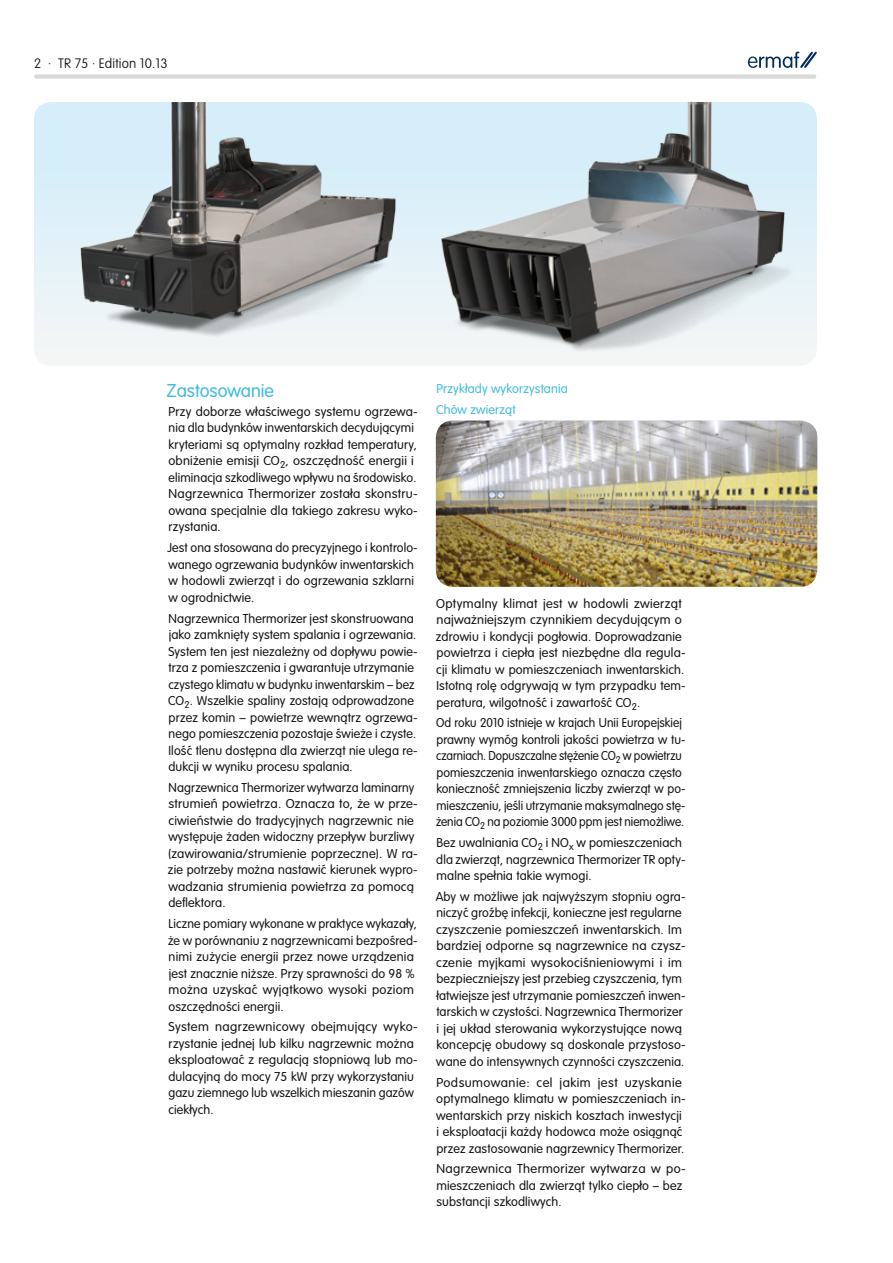
<style>
.page{position:relative;width:893px;height:1263px;background:#fff}
.page>*{position:absolute;margin:0;border:0;box-sizing:border-box;transform-origin:0 0}
.t1{font:300 19.5px "VAG Rundschrift D";color:#42bcde}
.t2{font:300 13.5px/16.5px "VAG Rundschrift D";letter-spacing:.01em;color:#141414}
.t3{font:300 13.5px/16.5px "VAG Rundschrift D";letter-spacing:.01em;color:#141414;scale:.96 1}
.t4{font:300 13.5px/20.7px "VAG Rundschrift D";letter-spacing:.01em;color:#42bcde}
.t5{font:100 13.5px "VAG Rounded Std";letter-spacing:.01em;color:#141414}
</style>
<div class="page">
<svg style="left:748px;top:52px;width:69px;height:16px"></svg>
<div style="left:36px;top:74px;width:778px;height:5px;background:#d9d9d9"></div>
<svg style="left:34px;top:102px;width:387px;height:263px"></svg>
<img style="left:48px;top:102px;width:373px;height:262px">
<img style="left:421px;top:102px;width:396px;height:263px">
<img style="left:436px;top:421px;width:381px;height:166px">
<p class="t5" style="left:34px;top:56px;width:135px">2 · TR 75 · Edition 10.13</p>
<h1 class="t1" style="left:167px;top:380px;width:109px">Zastosowanie</h1>
<p class="t2" style="left:168px;top:403px;width:251px">Przy doborze właściwego systemu ogrzewa&shy;nia dla budynków inwentarskich decydującymi kryteriami są optymalny rozkład temperatury, obniżenie emisji CO<sub>2</sub>, oszczędność energii i eliminacja szkodliwego wpływu na środowisko.<br>Nagrzewnica Thermorizer została skonstru&shy;owana specjalnie dla takiego zakresu wyko&shy;rzystania.</p>
<p class="t2" style="left:167px;top:540px;width:252px">Jest ona stosowana do precyzyjnego i kontrolo&shy;wanego ogrzewania budynków inwentarskich w hodowli zwierząt i do ogrzewania szklarni w ogrodnictwie.</p>
<p class="t2" style="left:168px;top:610px;width:251px">Nagrzewnica Thermorizer jest skonstruowana jako zamknięty system spalania i ogrzewania.<br>System ten jest niezależny od dopływu powie&shy;trza z pomieszczenia i gwarantuje utrzymanie czystego klimatu w budynku inwentarskim – bez CO<sub>2</sub>. Wszelkie spaliny zostają odprowadzone przez komin – powietrze wewnątrz ogrzewa&shy;nego pomieszczenia pozostaje świeże i czyste.<br>Ilość tlenu dostępna dla zwierząt nie ulega re&shy;dukcji w wyniku procesu spalania.</p>
<p class="t2" style="left:168px;top:779px;width:251px">Nagrzewnica Thermorizer wytwarza laminarny strumień powietrza. Oznacza to, że w prze&shy;ciwieństwie do tradycyjnych nagrzewnic nie występuje żaden widoczny przepływ burzliwy (zawirowania/strumienie poprzeczne). W ra&shy;zie potrzeby można nastawić kierunek wypro&shy;wadzania strumienia powietrza za pomocą deflektora.</p>
<p class="t2" style="left:168px;top:915px;width:251px">Liczne pomiary wykonane w praktyce wykazały, że w porównaniu z nagrzewnicami bezpośred&shy;nimi zużycie energii przez nowe urządzenia jest znacznie niższe. Przy sprawności do 98 % można uzyskać wyjątkowo wysoki poziom oszczędności energii.</p>
<p class="t2" style="left:168px;top:1019px;width:251px">System nagrzewnicowy obejmujący wyko&shy;rzystanie jednej lub kilku nagrzewnic można eksploatować z regulacją stopniową lub mo&shy;dulacyjną do mocy 75 kW przy wykorzystaniu gazu ziemnego lub wszelkich mieszanin gazów ciekłych.</p>
<p class="t4" style="left:436px;top:378px;width:133px">Przykłady wykorzystania<br>Chów zwierząt</p>
<p class="t2" style="left:436px;top:595px;width:251px">Optymalny klimat jest w hodowli zwierząt najważniejszym czynnikiem decydującym o zdrowiu i kondycji pogłowia. Doprowadzanie powietrza i ciepła jest niezbędne dla regula&shy;cji klimatu w pomieszczeniach inwentarskich.<br>Istotną rolę odgrywają w tym przypadku tem&shy;peratura, wilgotność i zawartość CO<sub>2</sub>.</p>
<p class="t3" style="left:436px;top:715px;width:261px">Od roku 2010 istnieje w krajach Unii Europejskiej prawny wymóg kontroli jakości powietrza w tu&shy;czarniach. Dopuszczalne stężenie CO<sub>2</sub> w powietrzu pomieszczenia inwentarskiego oznacza często konieczność zmniejszenia liczby zwierząt w po&shy;mieszczeniu, jeśli utrzymanie maksymalnego stę&shy;żenia CO<sub>2</sub> na poziomie 3000 ppm jest niemożliwe.</p>
<p class="t2" style="left:436px;top:835px;width:251px">Bez uwalniania CO<sub>2</sub> i NO<sub>x</sub> w pomieszczeniach dla zwierząt, nagrzewnica Thermorizer TR opty&shy;malne spełnia takie wymogi.</p>
<p class="t2" style="left:436px;top:888px;width:251px">Aby w możliwe jak najwyższym stopniu ogra&shy;niczyć groźbę infekcji, konieczne jest regularne czyszczenie pomieszczeń inwentarskich. Im bardziej odporne są nagrzewnice na czysz&shy;czenie myjkami wysokociśnieniowymi i im bezpieczniejszy jest przebieg czyszczenia, tym łatwiejsze jest utrzymanie pomieszczeń inwen&shy;tarskich w czystości. Nagrzewnica Thermorizer i jej układ sterowania wykorzystujące nową koncepcję obudowy są doskonale przystoso&shy;wane do intensywnych czynności czyszczenia.</p>
<p class="t2" style="left:436px;top:1074px;width:251px">Podsumowanie: cel jakim jest uzyskanie optymalnego klimatu w pomieszczeniach in&shy;wentarskich przy niskich kosztach inwestycji i eksploatacji każdy hodowca może osiągnąć przez zastosowanie nagrzewnicy Thermorizer.</p>
<p class="t2" style="left:436px;top:1161px;width:251px">Nagrzewnica Thermorizer wytwarza w po&shy;mieszczeniach dla zwierząt tylko ciepło – bez substancji szkodliwych.</p>
</div>
